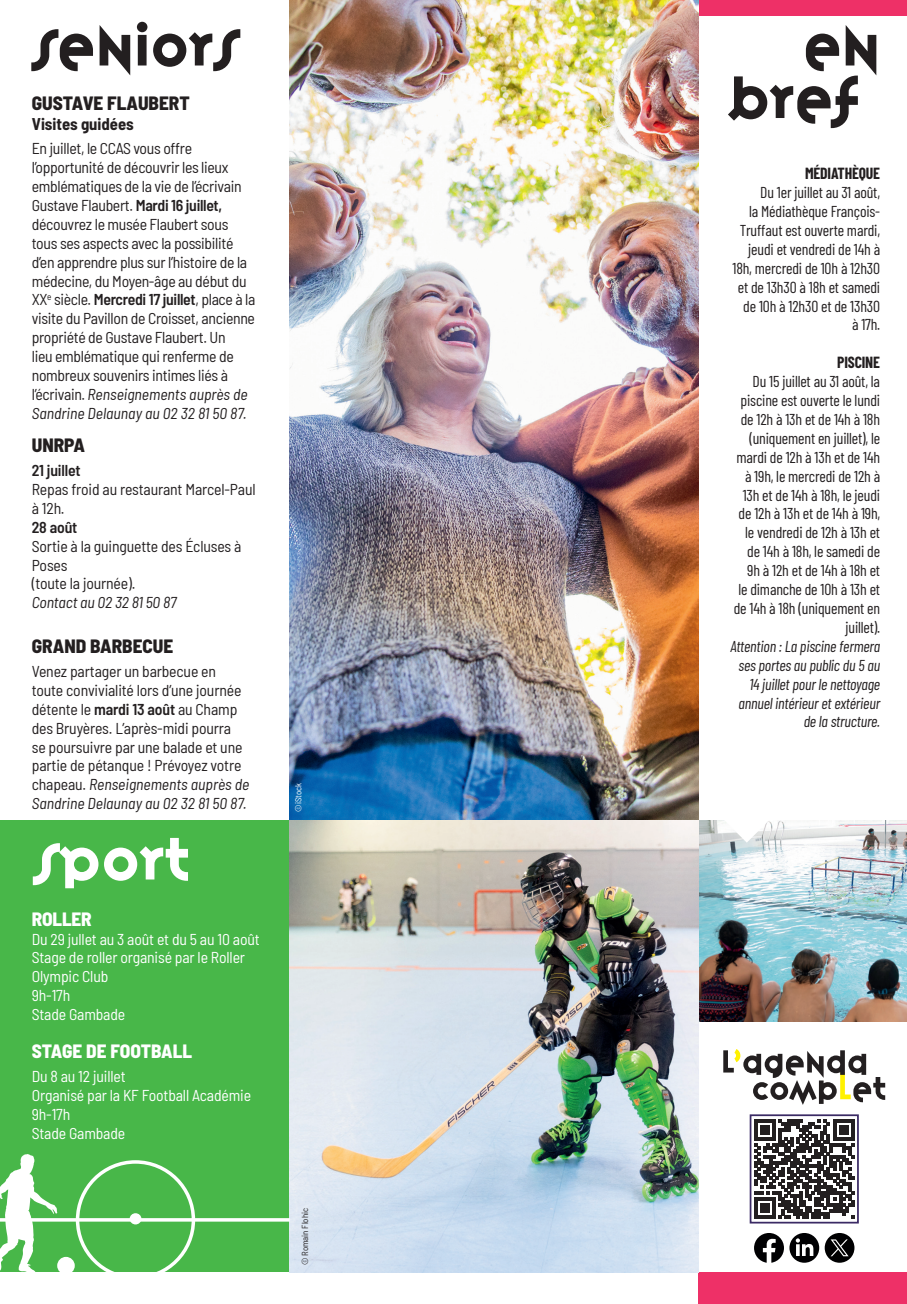
<style>
.page{position:relative;width:907px;height:1304px;background:#fff}
.page>*{position:absolute;margin:0;border:0;box-sizing:border-box;transform-origin:0 0}
.t1{font:52.5px "Variex OT";color:#231f20}
.t2{font:52.5px "Variex OT";color:#fff}
.t3{font:800 semi-condensed 19.25px "Barlow";color:#231f20}
.t4{font:800 semi-condensed 19.25px "Barlow";letter-spacing:-.005em;color:#fff}
.t5{font:700 semi-condensed 16.62px "Barlow";color:#231f20}
.t6{font:semi-condensed 15.75px/18.9px "Barlow";letter-spacing:-.02em;color:#231f20}
.t7{font:15.75px/18.9px "Barlow Condensed";letter-spacing:-.01em;color:#231f20;text-align:right}
.t8{font:semi-condensed 15.75px/18.9px "Barlow";letter-spacing:-.01em;color:#fff}
.t9{font:italic 15.75px/18.9px "Barlow Condensed";letter-spacing:-.01em;color:#231f20;text-align:right}
.t10{font:italic semi-condensed 15.75px "Barlow";letter-spacing:-.01em;color:#231f20}
.t11{font:700 15.75px "Barlow Condensed";letter-spacing:-.01em;color:#231f20}
.t12{font:600 semi-condensed 15.75px "Barlow";letter-spacing:-.01em;color:#231f20}
.t13{font:semi-condensed 8.75px "Barlow";color:#231f20}
.t14{font:semi-condensed 8.75px "Barlow";color:#fff}
.s1{font-weight:600}
.s2{font-style:italic}
</style>
<div class="page">
<svg style="left:754px;top:1233px;width:65px;height:29px"></svg>
<svg style="left:825px;top:1233px;width:29px;height:29px"></svg>
<div style="left:684px;top:0;width:223px;height:16px;background:#ee3067"></div>
<div style="left:698px;top:1272px;width:209px;height:32px;background:#ee3067"></div>
<svg style="left:723px;top:1049px;width:162px;height:56px"></svg>
<svg style="left:754px;top:1119px;width:100px;height:100px"></svg>
<div style="left:750px;top:1114px;width:109px;height:109px;border:2px solid #3b2b65"></div>
<img style="left:698px;top:820px;width:209px;height:201px">
<img style="left:290px;top:0;width:408px;height:821px">
<svg style="left:723px;top:820px;width:47px;height:22px"></svg>
<div style="left:0;top:821px;width:290px;height:451px;background:#48b749"></div>
<img style="left:290px;top:821px;width:408px;height:451px">
<div style="left:76px;top:1160px;width:119px;height:119px;border:4px solid #fff;border-radius:50%"></div>
<hr style="left:0;top:1218px;width:290px;height:3px;background:#fff">
<svg style="left:0;top:1154px;width:57px;height:118px"></svg>
<div style="left:57px;top:1257px;width:18px;height:17px;background:#fff;border-radius:50%"></div>
<div style="left:130px;top:1213px;width:11px;height:11px;background:#fff;border-radius:50%"></div>
<h1 class="t1" style="left:32px;top:7px;width:210px">SENIORS</h1>
<h1 class="t1" style="left:803px;top:7px;width:79px">EN</h1>
<p class="t3" style="left:32px;top:89px;width:159px">GUSTAVE FLAUBERT</p>
<p class="t5" style="left:32px;top:112px;width:103px">Visites guidées</p>
<h1 class="t1" style="left:728px;top:60px;width:133px">BREF</h1>
<p class="t6" style="left:32px;top:138px;width:225px">En juillet, le CCAS vous offre l’opportunité de découvrir les lieux emblématiques de la vie de l’écrivain Gustave Flaubert. <span class="s1">Mardi 16 juillet, </span>découvrez le musée Flaubert sous tous ses aspects avec la possibilité d’en apprendre plus sur l’histoire de la médecine, du Moyen-âge au début du XX<sup>e</sup> siècle. <span class="s1">Mercredi 17 juillet</span>, place à la visite du Pavillon de Croisset, ancienne propriété de Gustave Flaubert. Un<br>lieu emblématique qui renferme de nombreux souvenirs intimes liés à l’écrivain. <span class="s2">Renseignements auprès de Sandrine Delaunay au 02 32 81 50 87.</span></p>
<p class="t3" style="left:32px;top:431px;width:55px">UNRPA</p>
<p class="t12" style="left:32px;top:459px;width:50px">21 juillet</p>
<p class="t6" style="left:32px;top:479px;width:225px">Repas froid au restaurant Marcel-Paul à 12h.</p>
<p class="t12" style="left:32px;top:516px;width:47px">28 août</p>
<p class="t6" style="left:32px;top:535px;width:211px">Sortie à la guinguette des Écluses à<br>Poses<br>(toute la journée).</p>
<p class="t10" style="left:32px;top:591px;width:146px">Contact au 02 32 81 50 87</p>
<p class="t3" style="left:32px;top:632px;width:143px">GRAND BARBECUE</p>
<p class="t6" style="left:32px;top:661px;width:219px">Venez partager un barbecue en toute convivialité lors d’une journée détente le <span class="s1">mardi 13 août</span> au Champ des Bruyères. L’après-midi pourra<br>se poursuivre par une balade et une partie de pétanque ! Prévoyez votre chapeau. <span class="s2">Renseignements auprès de Sandrine Delaunay au 02 32 81 50 87.</span></p>
<h1 class="t2" style="left:33px;top:821px;width:159px">SPORT</h1>
<p class="t4" style="left:32px;top:905px;width:61px">ROLLER</p>
<p class="t8" style="left:32px;top:928px;width:229px">Du 29 jullet au 3 août et du 5 au 10 août<br>Stage de roller organisé par le Roller<br>Olympic Club<br>9h-17h<br>Stade Gambade</p>
<p class="t4" style="left:32px;top:1037px;width:162px">STAGE DE FOOTBALL</p>
<p class="t8" style="left:32px;top:1066px;width:221px">Du 8 au 12 juillet<br>Organisé par la KF Football Académie<br>9h-17h<br>Stade Gambade</p>
<p class="t14" style="left:292px;top:812px;width:30px;rotate:-90deg">©iStock</p>
<p class="t13" style="left:299px;top:1265px;width:59px;rotate:-90deg">© Romain Flohic</p>
<p class="t11" style="left:805px;top:162px;width:77px">MÉDIATHÈQUE</p>
<p class="t7" style="left:733px;top:182px;width:149px">Du 1er juillet au 31 août,<br>la Médiathèque François-<br>Truffaut est ouverte mardi, jeudi et vendredi de 14h à<br>18h, mercredi de 10h à 12h30 et de 13h30 à 18h et samedi de 10h à 12h30 et de 13h30<br>à 17h.</p>
<p class="t11" style="left:837px;top:351px;width:44px">PISCINE</p>
<p class="t7" style="left:734px;top:371px;width:148px">Du 15 juillet au 31 août, la piscine est ouverte le lundi de 12h à 13h et de 14h à 18h (uniquement en juillet), le mardi de 12h à 13h et de 14h à 19h, le mercredi de 12h à<br>13h et de 14h à 18h, le jeudi de 12h à 13h et de 14h à 19h, le vendredi de 12h à 13h et de 14h à 18h, le samedi de<br>9h à 12h et de 14h à 18h et<br>le dimanche de 10h à 13h et de 14h à 18h (uniquement en juillet).</p>
<p class="t9" style="left:730px;top:635px;width:151px">Attention : La piscine fermera ses portes au public du 5 au<br>14 juillet pour le nettoyage annuel intérieur et extérieur de la structure.</p>
</div>
